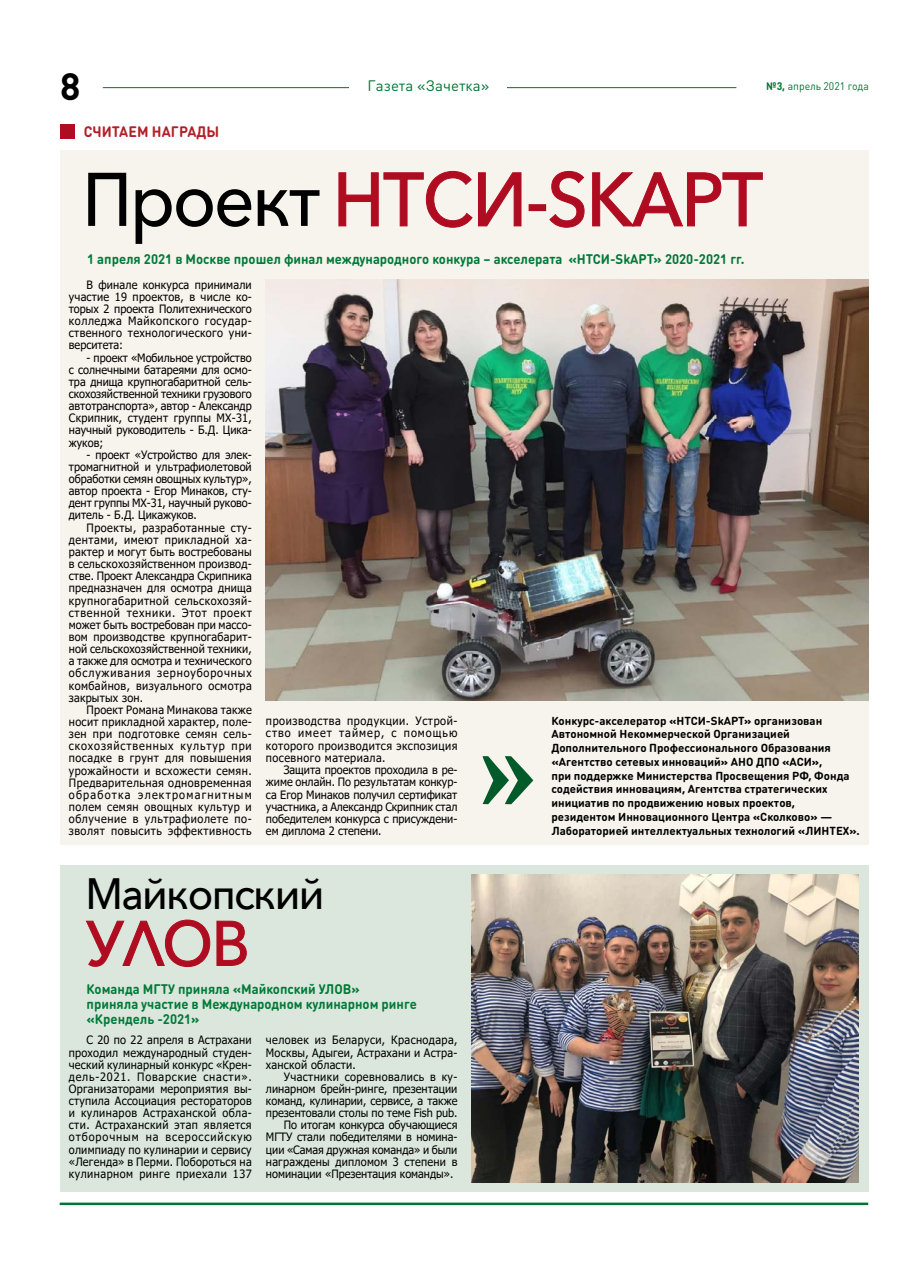
<style>
.page{position:relative;width:922px;height:1276px;background:#fff}
.page>*{position:absolute;margin:0;border:0;box-sizing:border-box;transform-origin:0 0}
.t1{font:700 125px "Garamond";color:#005a29;scale:.95 1}
.t2{font:500 75px "Avenir Next";letter-spacing:-.02em;color:#af0c21;scale:.95 1}
.t3{font:500 62.5px "Avenir Next";color:#af0c21;scale:.95 1}
.t4{font:500 43.75px "Avenir Next";letter-spacing:-.04em;color:#000;scale:.95 1}
.t5{font:700 37.5px "DIN Round Pro";color:#000}
.t6{font:15px "DIN Round Pro";color:#007634}
.t7{font:700 15px "DIN Round Pro";letter-spacing:.005em;color:#b31f28;scale:.95 1}
.t8{font:700 13.75px/15px "DIN Round Pro";color:#007a39;scale:.95 1}
.t9{font:11.5px/12.1px "Tahoma";letter-spacing:.02em;color:#000;text-align:justify;scale:.95 1}
.t10{font:700 11.5px/13.8px "DIN Round Pro";color:#000}
.t11{font:11.5px "Tahoma";color:#000;scale:.95 1}
.t12{font:10.88px "DIN Round Pro";color:#007634;scale:.95 1}
.s1{font-weight:700}
.s2{color:#000}
</style>
<div class="page">
<div style="left:60px;top:151px;width:808px;height:693px;background:#f7f3ed"></div>
<div style="left:60px;top:865px;width:808px;height:326px;background:#dbe7dc"></div>
<hr style="left:103px;top:87px;width:633px;height:1px;background:#007634">
<div style="left:349px;top:74px;width:157px;height:26px;background:#fff"></div>
<hr style="left:60px;top:1202px;width:808px;height:3px;background:#007634">
<img style="left:266px;top:280px;width:602px;height:421px">
<img style="left:471px;top:874px;width:387px;height:308px">
<div style="left:60px;top:124px;width:15px;height:15px;background:#af0c21"></div>
<svg style="left:86px;top:919px;width:124px;height:48px"></svg>
<svg style="left:216px;top:920px;width:31px;height:46px"></svg>
<svg style="left:338px;top:171px;width:183px;height:57px"></svg>
<div style="left:529px;top:205px;width:16px;height:6px;border:1px solid #af0c21"></div>
<svg style="left:549px;top:171px;width:35px;height:57px"></svg>
<svg style="left:592px;top:172px;width:170px;height:54px"></svg>
<h3 class="t5" style="left:60px;top:60px;width:22px">8</h3>
<h3 class="t6" style="left:367px;top:76px;width:123px">Газета «Зачетка»</h3>
<p class="t12" style="left:766px;top:79px;width:109px"><span class="s1">№3,</span> апрель 2021 года</p>
<h3 class="t7" style="left:84px;top:121px;width:144px">СЧИТАЕМ НАГРАДЫ</h3>
<h2 class="t2" style="left:82px;top:136px;width:718px"><span class="s2">Проект</span> НТСИ-SKAPT</h2>
<p class="t8" style="left:87px;top:251px;width:693px">1 апреля 2021 в Москве прошел финал международного конкура – акселерата «НТСИ-SkAPT» 2020-2021 гг.</p>
<p class="t9" style="left:69px;top:279px;width:194px;text-indent:18px">В финале конкурса принимали участие 19 проектов, в числе ко&shy;торых 2 проекта Политехнического колледжа Майкопского государ&shy;ственного технологического уни&shy;верситета:</p>
<p class="t9" style="left:69px;top:352px;width:194px;text-indent:18px">- проект «Мобильное устройство с солнечными батареями для осмо&shy;тра днища крупногабаритной сель&shy;скохозяйственной техники грузового автотранспорта», автор - Александр Скрипник, студент группы МХ-31, научный руководитель - Б.Д. Цика&shy;жуков;</p>
<p class="t9" style="left:69px;top:449px;width:194px;text-indent:18px">- проект «Устройство для элек&shy;тромагнитной и ультрафиолетовой обработки семян овощных культур», автор проекта - Егор Минаков, сту&shy;дент группы МХ-31, научный руково&shy;дитель - Б.Д. Цикажуков.</p>
<p class="t9" style="left:69px;top:522px;width:194px;text-indent:18px">Проекты, разработанные сту&shy;дентами, имеют прикладной ха&shy;рактер и могут быть востребованы в сельскохозяйственном производ&shy;стве. Проект Александра Скрипника предназначен для осмотра днища крупногабаритной сельскохозяй&shy;ственной техники. Этот проект может быть востребован при массо&shy;вом производстве крупногабарит&shy;ной сельскохозяйственной техники, а также для осмотра и технического обслуживания зерноуборочных комбайнов, визуального осмотра закрытых зон.</p>
<p class="t9" style="left:69px;top:704px;width:194px;text-indent:18px">Проект Романа Минакова также носит прикладной характер, поле&shy;зен при подготовке семян сель&shy;скохозяйственных культур при посадке в грунт для повышения урожайности и всхожести семян.<br>Предварительная одновременная обработка электромагнитным полем семян овощных культур и облучение в ультрафиолете по&shy;зволят повысить эффективность</p>
<p class="t9" style="left:266px;top:715px;width:203px">производства продукции. Устрой&shy;ство имеет таймер, с помощью которого производится экспозиция посевного материала.</p>
<p class="t9" style="left:266px;top:764px;width:203px;text-indent:18px">Защита проектов проходила в ре&shy;жиме онлайн. По результатам конкур&shy;са Егор Минаков получил сертификат участника, а Александр Скрипник стал победителем конкурса с присуждени&shy;ем диплома 2 степени.</p>
<h3 class="t4" style="left:85px;top:856px;width:253px">Майкопский</h3>
<h3 class="t3" style="left:85px;top:890px;width:175px">УЛОВ</h3>
<p class="t8" style="left:87px;top:981px;width:349px">Команда МГТУ приняла «Майкопский УЛОВ»<br>приняла участие в Международном кулинарном ринге «Крендель -2021»</p>
<p class="t9" style="left:266px;top:1034px;width:203px">человек из Беларуси, Краснодара, Москвы, Адыгеи, Астрахани и Астра&shy;ханской области.</p>
<p class="t9" style="left:283px;top:1071px;width:184px">Участники соревновались в ку-</p>
<p class="t9" style="left:266px;top:1083px;width:203px">линарном брейн-ринге, презентации</p>
<p class="t11" style="left:266px;top:1093px;width:203px">команд, кулинарии, сервисе, а также</p>
<p class="t11" style="left:266px;top:1105px;width:203px">презентовали столы по теме Fish pub.</p>
<p class="t11" style="left:283px;top:1117px;width:184px">По итогам конкурса обучающиеся</p>
<p class="t11" style="left:266px;top:1129px;width:203px">МГТУ стали победителями в номина-</p>
<p class="t11" style="left:266px;top:1141px;width:203px">ции «Самая дружная команда» и были</p>
<p class="t9" style="left:266px;top:1156px;width:203px">награждены дипломом 3 степени в</p>
<p class="t11" style="left:266px;top:1166px;width:199px">номинации «Презентация команды».</p>
<p class="t9" style="left:69px;top:1034px;width:194px;text-indent:18px">С 20 по 22 апреля в Астрахани проходил международный студен&shy;ческий кулинарный конкурс «Крен&shy;дель-2021. Поварские снасти».<br>Организаторами мероприятия вы&shy;ступила Ассоциация рестораторов и кулинаров Астраханской обла&shy;сти. Астраханский этап является отборочным на всероссийскую олимпиаду по кулинарии и сервису «Легенда» в Перми. Побороться на кулинарном ринге приехали 137</p>
<h1 class="t1" style="left:480px;top:681px;width:59px">»</h1>
<p class="t10" style="left:551px;top:713px;width:310px">Конкурс-акселератор «НТСИ-SkАРТ» организован Автономной Некоммерческой Организацией Дополнительного Профессионального Образования «Агентство сетевых инноваций» АНО ДПО «АСИ»,<br>при поддержке Министерства Просвещения РФ, Фонда содействия инновациям, Агентства стратегических инициатив по продвижению новых проектов, резидентом Инновационного Центра «Сколково» — Лабораторией интеллектуальных технологий «ЛИНТЕХ».</p>
</div>
